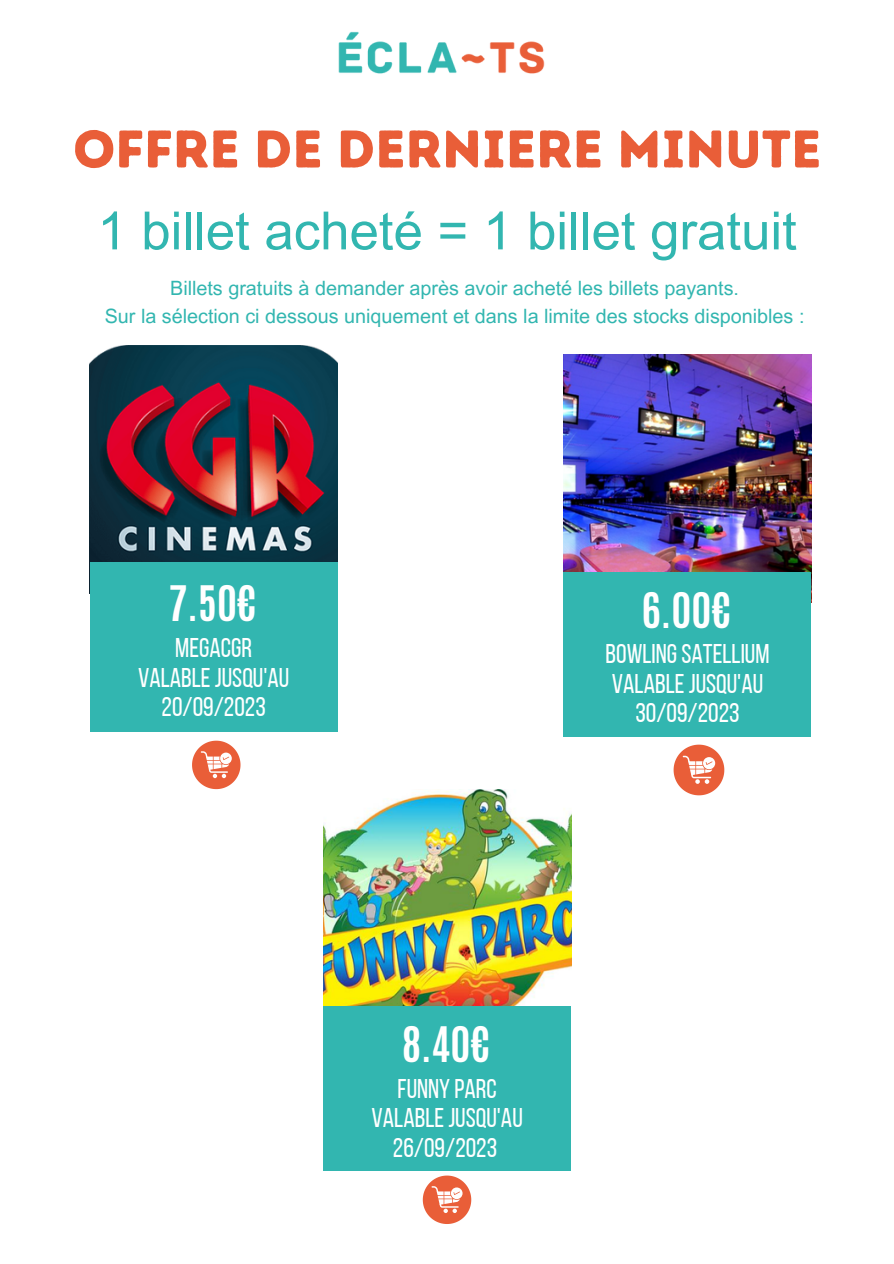
<style>
.page{position:relative;width:894px;height:1264px;background:#fff}
.page>*{position:absolute;margin:0;border:0;box-sizing:border-box;transform-origin:0 0}
.t1{font:52.8px "Arial MT Pro";color:#32b6b0}
.t2{font:52.8px "Intro Rust Base";color:#e95e38}
.t3{font:700 40.8px "Antonio";color:#fff}
.t4{font:27px "Bebas Neue";color:#fff}
.t5{font:19.8px "Arial MT Pro";color:#32b6b0}
</style>
<div class="page">
<img style="left:323px;top:789px;width:248px;height:217px">
<img style="left:563px;top:354px;width:247px;height:217px">
<div style="left:323px;top:1006px;width:248px;height:165px;background:#32b6b0"></div>
<div style="left:563px;top:571px;width:247px;height:165px;background:#32b6b0"></div>
<img style="left:338px;top:31px;width:207px;height:43px">
<img style="left:90px;top:345px;width:247px;height:217px">
<div style="left:90px;top:562px;width:247px;height:169px;background:#32b6b0"></div>
<svg style="left:192px;top:740px;width:48px;height:49px"></svg>
<svg style="left:422px;top:1175px;width:49px;height:48px"></svg>
<svg style="left:673px;top:744px;width:51px;height:51px"></svg>
<p class="t2" style="left:73px;top:117px;width:749px">OFFRE DE DERNIERE MINUTE</p>
<p class="t1" style="left:97px;top:211px;width:700px">1 billet acheté = 1 billet gratuit</p>
<p class="t5" style="left:170px;top:281px;width:570px">Billets gratuits à demander après avoir acheté les billets payants.</p>
<p class="t5" style="left:105px;top:308px;width:701px">Sur la sélection ci dessous uniquement et dans la limite des stocks disponibles :</p>
<p class="t3" style="left:168px;top:575px;width:92px">7.50€</p>
<p class="t4" style="left:175px;top:637px;width:78px">MEGACGR</p>
<p class="t4" style="left:138px;top:666px;width:153px">VALABLEJUSQU'AU</p>
<p class="t4" style="left:161px;top:695px;width:106px">20/09/2023</p>
<p class="t3" style="left:641px;top:581px;width:93px">6.00€</p>
<p class="t4" style="left:605px;top:643px;width:165px">BOWLINGSATELLIUM</p>
<p class="t4" style="left:611px;top:672px;width:153px">VALABLE JUSQU'AU</p>
<p class="t4" style="left:635px;top:701px;width:106px">30/09/2023</p>
<p class="t3" style="left:402px;top:1015px;width:92px">8.40€</p>
<p class="t4" style="left:397px;top:1077px;width:101px">FUNNY PARC</p>
<p class="t4" style="left:371px;top:1107px;width:153px">VALABLEJUSQU'AU</p>
<p class="t4" style="left:393px;top:1136px;width:106px">26/09/2023</p>
</div>
